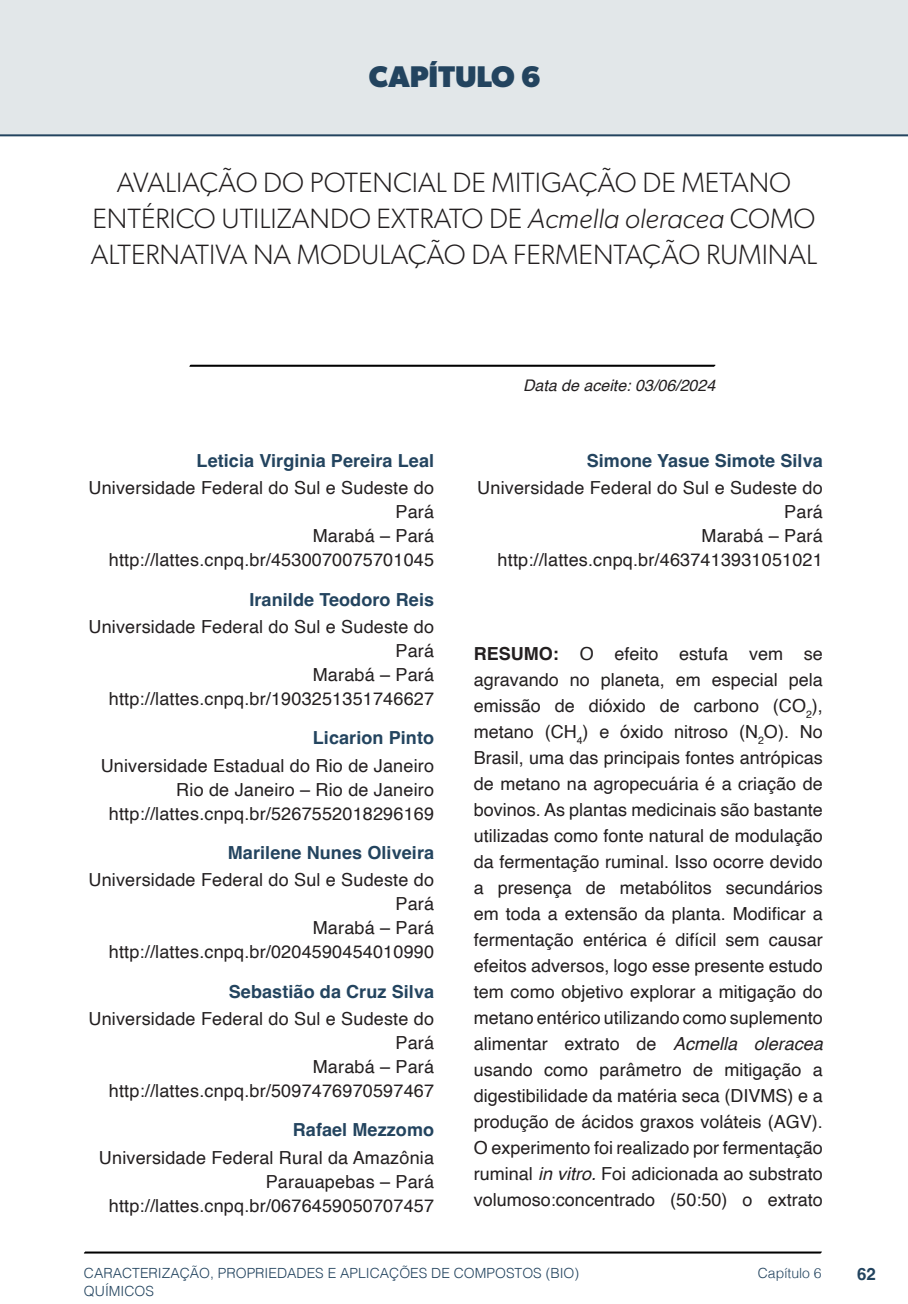
<style>
.page{position:relative;width:908px;height:1304px;background:#fff}
.page>*{position:absolute;margin:0;border:0;box-sizing:border-box;transform-origin:0 0}
.capítulos{font:700 30px "Gibson";color:#23445f}
.nome_artigos{font:300 28px/36px "Gibson";color:#231f20;text-align:center}
.Resumos_e_PC_TXT{font:18px/26px "Helvetica";color:#231f20;text-align:justify}
.info_autores{font:18px/24px "Helvetica";letter-spacing:.01em;color:#231f20;text-align:right}
.nome_autores{font:700 18px "Helvetica";letter-spacing:.005em;color:#23445f}
.t1{font:700 16.8px "Helvetica";color:#23445f}
.t2{font:italic 16px "Helvetica";color:#231f20}
.t3{font:300 14px/18px "Helvetica";color:#23445f}
.s1{font-style:italic}
.s2{font-weight:700}
</style>
<div class="page">
<svg style="left:84px;top:1251px;width:737px;height:3px;background:#515151"></svg>
<div style="left:0;top:0;width:907px;height:136px;background:#e2e7e9"></div>
<svg style="left:189px;top:364px;width:526px;height:3px;background:#4f4f4f"></svg>
<div style="left:44px;top:72px;width:68px;height:61px;background:#e2e7e9"></div>
<p class="capítulos" style="left:369px;top:58px;width:173px">CAPÍTULO 6</p>
<p class="nome_artigos" style="left:91px;top:165px;width:727px">AVALIAÇÃO DO POTENCIAL DE MITIGAÇÃO DE METANO<br>ENTÉRICO UTILIZANDO EXTRATO DE <span class="s1">Acmella oleracea</span> COMO<br>ALTERNATIVA NA MODULAÇÃO DA FERMENTAÇÃO RUMINAL</p>
<p class="nome_autores" style="left:196px;top:450px;width:239px">Leticia Virginia Pereira Leal</p>
<p class="info_autores" style="left:88px;top:477px;width:347px">Universidade Federal do Sul e Sudeste do<br>Pará</p>
<p class="info_autores" style="left:312px;top:525px;width:123px">Marabá – Pará</p>
<p class="info_autores" style="left:109px;top:549px;width:326px">http://lattes.cnpq.br/4530070075701045</p>
<p class="nome_autores" style="left:249px;top:588px;width:186px">Iranilde Teodoro Reis</p>
<p class="info_autores" style="left:88px;top:615px;width:347px">Universidade Federal do Sul e Sudeste do<br>Pará</p>
<p class="info_autores" style="left:312px;top:663px;width:123px">Marabá – Pará</p>
<p class="info_autores" style="left:109px;top:687px;width:326px">http://lattes.cnpq.br/1903251351746627</p>
<p class="nome_autores" style="left:313px;top:727px;width:123px">Licarion Pinto</p>
<p class="info_autores" style="left:101px;top:754px;width:334px">Universidade Estadual do Rio de Janeiro</p>
<p class="info_autores" style="left:176px;top:778px;width:259px">Rio de Janeiro – Rio de Janeiro</p>
<p class="info_autores" style="left:109px;top:802px;width:326px">http://lattes.cnpq.br/5267552018296169</p>
<p class="nome_autores" style="left:228px;top:842px;width:208px">Marilene Nunes Oliveira</p>
<p class="info_autores" style="left:88px;top:869px;width:347px">Universidade Federal do Sul e Sudeste do<br>Pará</p>
<p class="info_autores" style="left:312px;top:917px;width:123px">Marabá – Pará</p>
<p class="info_autores" style="left:109px;top:941px;width:326px">http://lattes.cnpq.br/0204590454010990</p>
<p class="nome_autores" style="left:229px;top:980px;width:207px">Sebastião da Cruz Silva</p>
<p class="info_autores" style="left:88px;top:1007px;width:347px">Universidade Federal do Sul e Sudeste do<br>Pará</p>
<p class="info_autores" style="left:312px;top:1055px;width:123px">Marabá – Pará</p>
<p class="info_autores" style="left:109px;top:1079px;width:326px">http://lattes.cnpq.br/5097476970597467</p>
<p class="nome_autores" style="left:293px;top:1119px;width:143px">Rafael Mezzomo</p>
<p class="info_autores" style="left:99px;top:1146px;width:336px">Universidade Federal Rural da Amazônia</p>
<p class="info_autores" style="left:266px;top:1170px;width:170px">Parauapebas – Pará</p>
<p class="info_autores" style="left:109px;top:1194px;width:326px">http://lattes.cnpq.br/0676459050707457</p>
<p class="t2" style="left:523px;top:373px;width:194px">Data de aceite: 03/06/2024</p>
<p class="nome_autores" style="left:586px;top:450px;width:237px">Simone Yasue Simote Silva</p>
<p class="info_autores" style="left:477px;top:477px;width:347px">Universidade Federal do Sul e Sudeste do<br>Pará</p>
<p class="info_autores" style="left:701px;top:525px;width:123px">Marabá – Pará</p>
<p class="info_autores" style="left:497px;top:549px;width:326px">http://lattes.cnpq.br/4637413931051021</p>
<p class="Resumos_e_PC_TXT" style="left:473px;top:642px;width:350px"><span class="s2">RESUMO:</span> O efeito estufa vem se agravando no planeta, em especial pela emissão de dióxido de carbono (CO<sub>2</sub>), metano (CH<sub>4</sub>) e óxido nitroso (N<sub>2</sub>O). No Brasil, uma das principais fontes antrópicas de metano na agropecuária é a criação de bovinos. As plantas medicinais são bastante utilizadas como fonte natural de modulação da fermentação ruminal. Isso ocorre devido a presença de metabólitos secundários em toda a extensão da planta. Modificar a fermentação entérica é difícil sem causar efeitos adversos, logo esse presente estudo tem como objetivo explorar a mitigação do metano entérico utilizando como suplemento alimentar extrato de <span class="s1">Acmella oleracea </span>usando como parâmetro de mitigação a digestibilidade da matéria seca (DIVMS) e a produção de ácidos graxos voláteis (AGV).<br>O experimento foi realizado por fermentação ruminal <span class="s1">in vitro.</span> Foi adicionada ao substrato volumoso:concentrado (50:50) o extrato</p>
<p class="t3" style="left:84px;top:1263px;width:496px">CARACTERIZAÇÃO, PROPRIEDADES E APLICAÇÕES DE COMPOSTOS (BIO)<br>QUÍMICOS</p>
<p class="t3" style="left:757px;top:1263px;width:65px">Capítulo 6</p>
<p class="t1" style="left:856px;top:1264px;width:20px">62</p>
</div>
